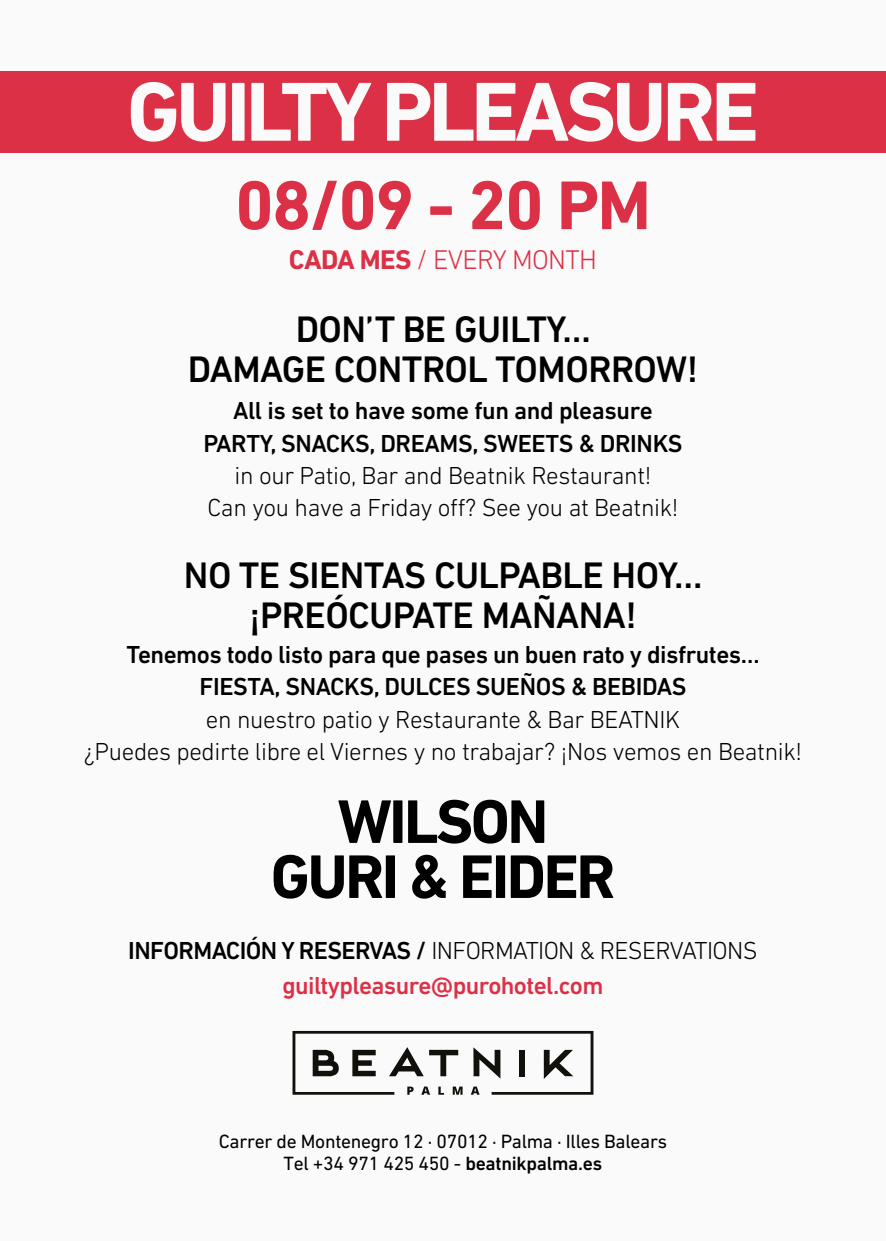
<style>
.page{position:relative;width:886px;height:1241px;background:#fff}
.page>*{position:absolute;margin:0;border:0;box-sizing:border-box;transform-origin:0 0}
.t1{font:700 85px "DIN Next LT Pro";letter-spacing:-.05em;color:#fafafa}
.t2{font:700 70px "DIN Next LT Pro";letter-spacing:-.025em;color:#dc3046}
.t3{font:700 62.5px/55px "DIN Next LT Pro";letter-spacing:-.04em;color:#000;text-align:center}
.t4{font:500 37.5px/40px "DIN Next LT Pro";letter-spacing:-.015em;color:#000;text-align:center}
.t5{font:300 27.5px "DIN Next LT Pro";letter-spacing:-.025em;color:#dc3046}
.t6{font:300 25px/32.2px "DIN Next LT Pro";letter-spacing:-.015em;color:#000;text-align:center}
.t7{font:500 25px/32.2px "DIN Next LT Pro";letter-spacing:-.015em;color:#000;text-align:center}
.t8{font:500 25px/35px "DIN Next LT Pro";letter-spacing:-.025em;color:#dc3046;text-align:center}
.t9{font:19.5px/22.5px "DIN Next CYR";letter-spacing:-.015em;color:#000;text-align:center}
.s1{font-weight:700}
.s2{color:#000}
.s3{font-weight:300;color:#000}
.s4{font-weight:500}
</style>
<div class="page">
<div style="left:0;top:71px;width:886px;height:81px;background:#dc3046"></div>
<svg style="left:292px;top:1030px;width:301px;height:64px"></svg>
<h1 class="t1" style="left:127px;top:62px;width:634px">GUILTY PLEASURE</h1>
<h2 class="t2" style="left:235px;top:164px;width:417px">08/09 - 20 PM</h2>
<p class="t5" style="left:289px;top:244px;width:309px"><span class="s1">CADA MES</span> / EVERY MONTH</p>
<h3 class="t4" style="left:188px;top:309px;width:512px">DON’T BE GUILTY…<br>DAMAGE CONTROL TOMORROW!</h3>
<p class="t7" style="left:203px;top:394px;width:481px">All is set to have some fun and pleasure<br>PARTY, SNACKS, DREAMS, SWEETS &amp; DRINKS</p>
<p class="t6" style="left:207px;top:459px;width:472px">in our Patio, Bar and Beatnik Restaurant!<br>Can you have a Friday off? See you at Beatnik!</p>
<h3 class="t4" style="left:184px;top:555px;width:520px">NO TE SIENTAS CULPABLE HOY… ¡PREÓCUPATE MAÑANA!</h3>
<p class="t7" style="left:127px;top:638px;width:635px">Tenemos todo listo para que pases un buen rato y disfrutes…<br>FIESTA, SNACKS, DULCES SUEÑOS &amp; BEBIDAS</p>
<p class="t6" style="left:84px;top:702px;width:720px">en nuestro patio y Restaurante &amp; Bar BEATNIK<br>¿Puedes pedirte libre el Viernes y no trabajar? ¡Nos vemos en Beatnik!</p>
<h3 class="t3" style="left:271px;top:793px;width:346px">WILSON<br>GURI &amp; EIDER</h3>
<p class="t8" style="left:128px;top:932px;width:631px"><span class="s2">INFORMACIÓN Y RESERVAS /</span> <span class="s3">INFORMATION &amp; RESERVATIONS </span>guiltypleasure@purohotel.com</p>
<p class="t9" style="left:219px;top:1129px;width:450px">Carrer de Montenegro 12 · 07012 · Palma · Illes Balears<br>Tel +34 971 425 450 - <span class="s4">beatnikpalma.es</span></p>
</div>
